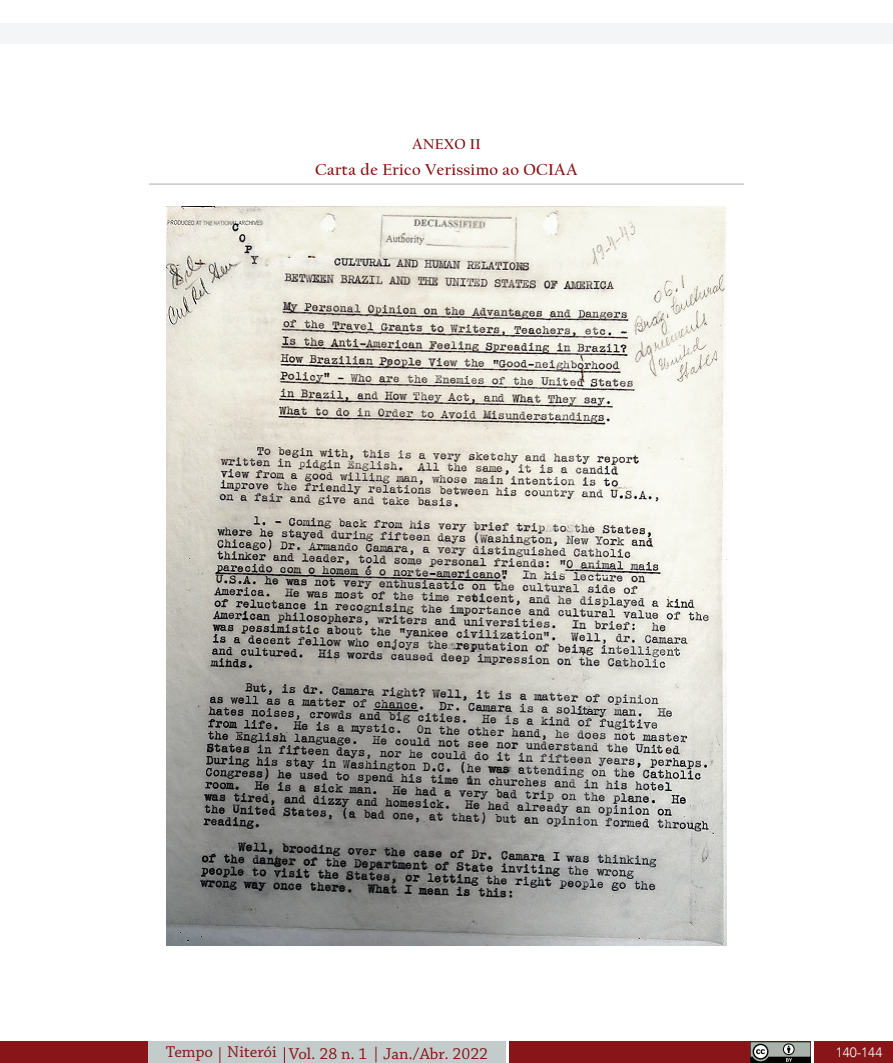
<style>
.page{position:relative;width:893px;height:1063px;background:#fff}
.page>*{position:absolute;margin:0;border:0;box-sizing:border-box;transform-origin:0 0}
.t1{font:16.5px "Chaparral Pro Capt";color:#881619}
.t2{font:700 16.5px "Californian FB";letter-spacing:.02em;color:#881619}
.t3{font:700 15px "Californian FB";letter-spacing:.02em;color:#881619}
.t4{font:300 13.5px "Avenir";color:#fff}
</style>
<div class="page">
<div style="left:0;top:23px;width:893px;height:20px;background:#f4f5f6"></div>
<div style="left:509px;top:1042px;width:301px;height:21px;background:#881619"></div>
<div style="left:0;top:1042px;width:149px;height:21px;background:#881619"></div>
<div style="left:149px;top:1042px;width:357px;height:21px;background:#c3cccb"></div>
<div style="left:814px;top:1042px;width:79px;height:21px;background:#881619"></div>
<svg style="left:750px;top:1042px;width:61px;height:21px"></svg>
<svg style="left:220px;top:1047px;width:1px;height:16px"></svg>
<svg style="left:284px;top:1047px;width:1px;height:16px"></svg>
<svg style="left:376px;top:1047px;width:1px;height:15px"></svg>
<hr style="left:149px;top:183px;width:595px;height:2px;background:#c7c8ca">
<img style="left:167px;top:206px;width:559px;height:739px">
<p class="t3" style="left:412px;top:136px;width:70px">ANEXO II</p>
<p class="t2" style="left:315px;top:160px;width:264px">Carta de Erico Verissimo ao OCIAA</p>
<p class="t1" style="left:166px;top:1044px;width:324px">Tempo Niterói Vol. 28 n. 1 Jan./Abr. 2022</p>
<p class="t4" style="left:836px;top:1044px;width:48px">140-144</p>
</div>
